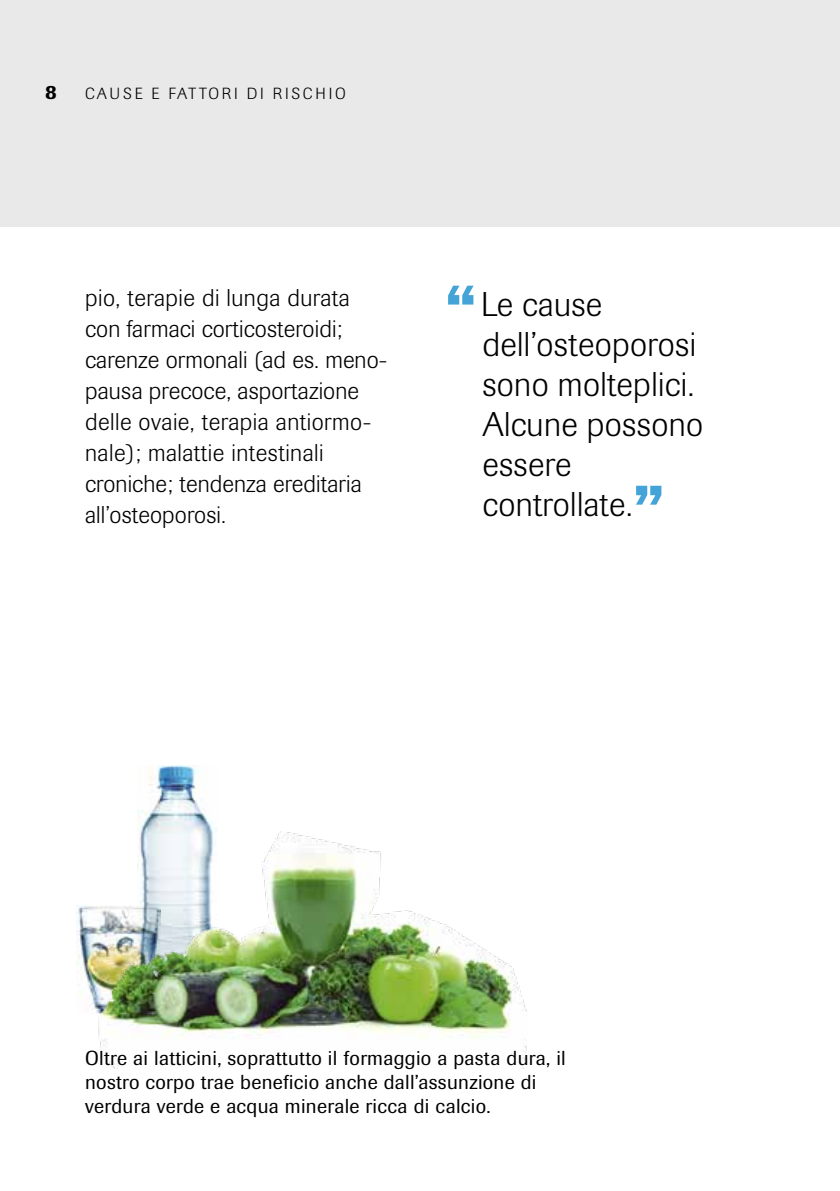
<style>
.page{position:relative;width:840px;height:1191px;background:#fff}
.page>*{position:absolute;margin:0;border:0;box-sizing:border-box;transform-origin:0 0}
.t1{font:300 34px/40px "Imago";letter-spacing:.01em;color:#000}
.t2{font:300 24px/31px "Imago";letter-spacing:.005em;color:#000}
.t3{font:20px/24px "Imago";letter-spacing:.015em;color:#000}
.t4{font:500 20px "Imago";color:#000}
.t5{font:300 16px "Imago";letter-spacing:.17em;color:#000}
.s1{font-weight:500;font-size:64px;color:#44a4d8}
</style>
<div class="page">
<div style="left:0;top:0;width:839px;height:227px;background:#e9e9e9"></div>
<img style="left:137px;top:765px;width:77px;height:66px">
<img style="left:76px;top:905px;width:20px;height:104px">
<img style="left:96px;top:831px;width:431px;height:237px">
<p class="t4" style="left:45px;top:80px;width:13px">8</p>
<p class="t5" style="left:85px;top:85px;width:262px">CAUSE E FATTORI DI RISCHIO</p>
<p class="t2" style="left:85px;top:283px;width:303px">pio, terapie di lunga durata con farmaci corticosteroidi; carenze ormonali (ad es. meno&shy;pausa precoce, asportazione delle ovaie, terapia antiormo&shy;nale); malattie intestinali croniche; tendenza ereditaria all’osteoporosi.</p>
<h1 class="t1" style="left:482px;top:285px;width:222px;text-indent:-37px"><span class="s1">“</span> Le cause dell’osteoporosi sono molteplici.<br>Alcune possono essere controllate.<span class="s1">”</span></h1>
<p class="t3" style="left:85px;top:1045px;width:482px">Oltre ai latticini, soprattutto il formaggio a pasta dura, il nostro corpo trae beneficio anche dall’assunzione di verdura verde e acqua minerale ricca di calcio.</p>
</div>
